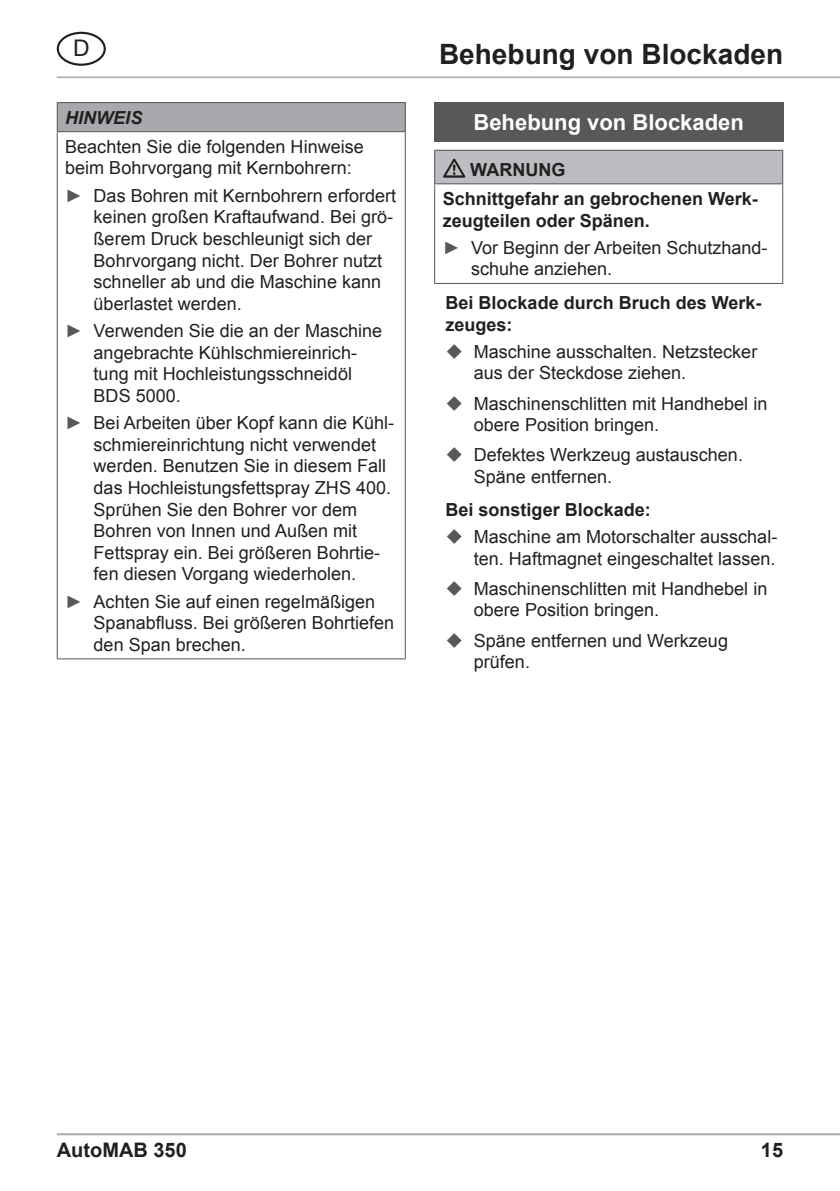
<style>
.page{position:relative;width:840px;height:1191px;background:#fff}
.page>*{position:absolute;margin:0;border:0;box-sizing:border-box;transform-origin:0 0}
.Kopfzeilentext{font:700 28px "Arial";color:#231f20}
.t1{font:23px "Helvetica Neue";color:#231f20}
.Kapitel_1{font:700 22px "Arial";color:#fff}
.t2{font:700 20px "Arial";color:#231f20}
.WH_Folgen{font:18px/21.6px "Arial";color:#231f20}
.Kapitel_4{font:700 18px/21.6px "Arial";color:#231f20}
.WH_Quelle{font:700 18px/21.6px "Arial";color:#231f20}
.WH_Hinweis{font:italic 700 18px "Arial";color:#231f20}
.WH_Warnung{font:700 18px "Arial";color:#231f20}
.s1{color:#57585a}
</style>
<div class="page">
<hr style="left:57px;top:1133px;width:782px;height:2px;background:#a8a9ad">
<hr style="left:57px;top:77px;width:782px;height:1px;background:#a8a9ad">
<div style="left:57px;top:32px;width:49px;height:34px;border:2px solid #231f20;border-radius:50%"></div>
<div style="left:57px;top:103px;width:348px;height:29px;background:#a8a9ad"></div>
<hr style="left:57px;top:102px;width:348px;height:1px;background:#57585a">
<svg style="left:57px;top:103px;width:1px;height:28px"></svg>
<svg style="left:404px;top:103px;width:1px;height:28px"></svg>
<hr style="left:57px;top:131px;width:348px;height:1px;background:#57585a">
<hr style="left:57px;top:132px;width:1px;height:526px;background:#57585a">
<hr style="left:404px;top:132px;width:1px;height:526px;background:#57585a">
<hr style="left:57px;top:658px;width:348px;height:1px;background:#57585a">
<div style="left:434px;top:102px;width:348px;height:40px;background:#57585a"></div>
<div style="left:434px;top:150px;width:348px;height:34px;background:#bcbdc0"></div>
<hr style="left:434px;top:150px;width:348px;height:1px;background:#57585a">
<hr style="left:434px;top:151px;width:1px;height:32px;background:#57585a">
<hr style="left:781px;top:151px;width:1px;height:32px;background:#57585a">
<hr style="left:434px;top:183px;width:348px;height:1px;background:#57585a">
<hr style="left:434px;top:184px;width:1px;height:99px;background:#57585a">
<hr style="left:781px;top:184px;width:1px;height:99px;background:#57585a">
<hr style="left:434px;top:283px;width:348px;height:1px;background:#57585a">
<svg style="left:443px;top:159px;width:22px;height:19px"></svg>
<p class="t1" style="left:73px;top:34px;width:18px">D</p>
<p class="WH_Hinweis" style="left:65px;top:105px;width:79px">HINWEIS</p>
<p class="WH_Folgen" style="left:65px;top:136px;width:300px">Beachten Sie die folgenden Hinweise beim Bohrvorgang mit Kernbohrern:</p>
<p class="WH_Folgen" style="left:94px;top:185px;width:304px;text-indent:-28px"><span class="s1">►</span> Das Bohren mit Kernbohrern erfordert keinen großen Kraftaufwand. Bei grö&shy;ßerem Druck beschleunigt sich der Bohrvorgang nicht. Der Bohrer nutzt schneller ab und die Maschine kann überlastet werden.</p>
<p class="WH_Folgen" style="left:94px;top:320px;width:290px;text-indent:-28px"><span class="s1">►</span> Verwenden Sie die an der Maschine angebrachte Kühlschmiereinrich&shy;tung mit Hochleistungsschneidöl<br>BDS 5000.</p>
<p class="WH_Folgen" style="left:94px;top:412px;width:302px;text-indent:-28px"><span class="s1">►</span> Bei Arbeiten über Kopf kann die Kühl&shy;schmiereinrichtung nicht verwendet werden. Benutzen Sie in diesem Fall das Hochleistungsfettspray ZHS 400.<br>Sprühen Sie den Bohrer vor dem Bohren von Innen und Außen mit Fettspray ein. Bei größeren Bohrtie&shy;fen diesen Vorgang wiederholen.</p>
<p class="WH_Folgen" style="left:94px;top:591px;width:302px;text-indent:-28px"><span class="s1">►</span> Achten Sie auf einen regelmäßigen<br>Spanabfluss. Bei größeren Bohrtiefen den Span brechen.</p>
<p class="Kopfzeilentext" style="left:439px;top:35px;width:345px">Behebung von Blockaden</p>
<p class="Kapitel_1" style="left:473px;top:108px;width:272px">Behebung von Blockaden</p>
<p class="WH_Warnung" style="left:470px;top:157px;width:96px">WARNUNG</p>
<p class="WH_Quelle" style="left:442px;top:188px;width:316px">Schnittgefahr an gebrochenen Werk&shy;zeugteilen oder Spänen.</p>
<p class="WH_Folgen" style="left:471px;top:237px;width:298px;text-indent:-28px"><span class="s1">►</span> Vor Beginn der Arbeiten Schutzhand&shy;schuhe anziehen.</p>
<p class="Kapitel_4" style="left:445px;top:292px;width:317px">Bei Blockade durch Bruch des Werk&shy;zeuges:</p>
<p class="WH_Folgen" style="left:473px;top:341px;width:285px">Maschine ausschalten. Netzstecker aus der Steckdose ziehen.</p>
<p class="WH_Folgen" style="left:473px;top:392px;width:295px">Maschinenschlitten mit Handhebel in obere Position bringen.</p>
<p class="WH_Folgen" style="left:473px;top:444px;width:270px">Defektes Werkzeug austauschen.<br>Späne entfernen.</p>
<p class="Kapitel_4" style="left:445px;top:499px;width:207px">Bei sonstiger Blockade:</p>
<p class="WH_Folgen" style="left:473px;top:526px;width:305px">Maschine am Motorschalter ausschal&shy;ten. Haftmagnet eingeschaltet lassen.</p>
<p class="WH_Folgen" style="left:473px;top:578px;width:295px">Maschinenschlitten mit Handhebel in obere Position bringen.</p>
<p class="WH_Folgen" style="left:473px;top:629px;width:255px">Späne entfernen und Werkzeug prüfen.</p>
<p class="t2" style="left:57px;top:1137px;width:132px">AutoMAB 350</p>
<p class="t2" style="left:760px;top:1137px;width:24px">15</p>
</div>
